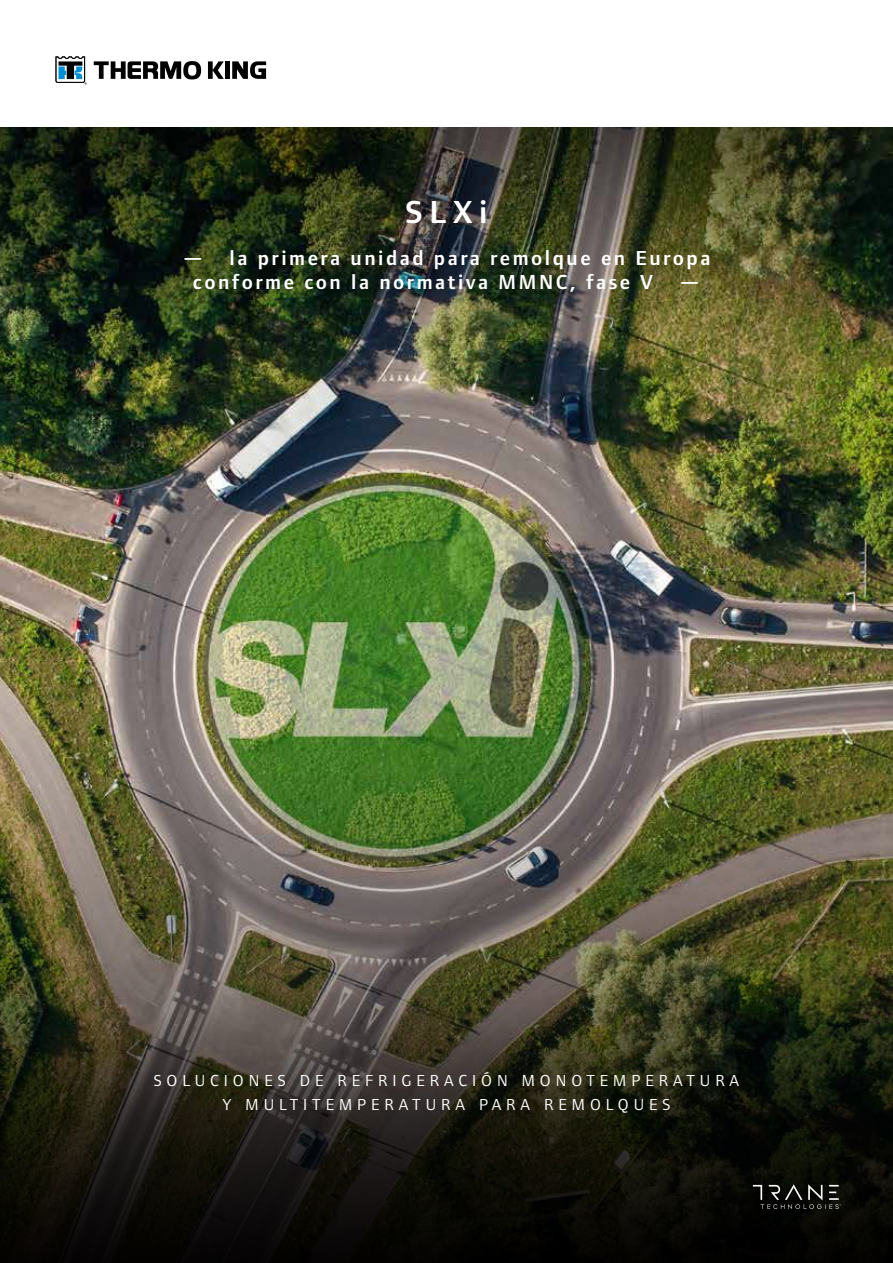
<style>
.page{position:relative;width:893px;height:1263px;background:#fff}
.page>*{position:absolute;margin:0;border:0;box-sizing:border-box;transform-origin:0 0}
.t1{font:600 33px "Foundry Form Sans";color:#fff}
.t2{font:600 21px/24px "Foundry Form Sans";letter-spacing:.12em;color:#fff;text-align:center}
.t3{font:16.5px/24px "Foundry Form Sans";letter-spacing:.3em;color:#fff;text-align:center}
</style>
<div class="page">
<img style="left:0;top:128px;width:893px;height:518px">
<img style="left:0;top:646px;width:893px;height:617px">
<svg style="left:94px;top:61px;width:107px;height:18px"></svg>
<svg style="left:208px;top:61px;width:16px;height:18px"></svg>
<div style="left:225px;top:61px;width:5px;height:18px;background:#000"></div>
<svg style="left:232px;top:61px;width:34px;height:18px"></svg>
<svg style="left:56px;top:56px;width:31px;height:29px"></svg>
<svg style="left:753px;top:1184px;width:88px;height:25px;background:#292a27"></svg>
<h1 class="t1" style="left:406px;top:193px;width:83px">SLXi</h1>
<p class="t2" style="left:183px;top:246px;width:529px">— la primera unidad para remolque en Europa conforme con la normativa MMNC, fase V —</p>
<p class="t3" style="left:154px;top:1068px;width:587px">SOLUCIONES DE REFRIGERACIÓN MONOTEMPERATURA<br>Y MULTITEMPERATURA PARA REMOLQUES</p>
</div>
